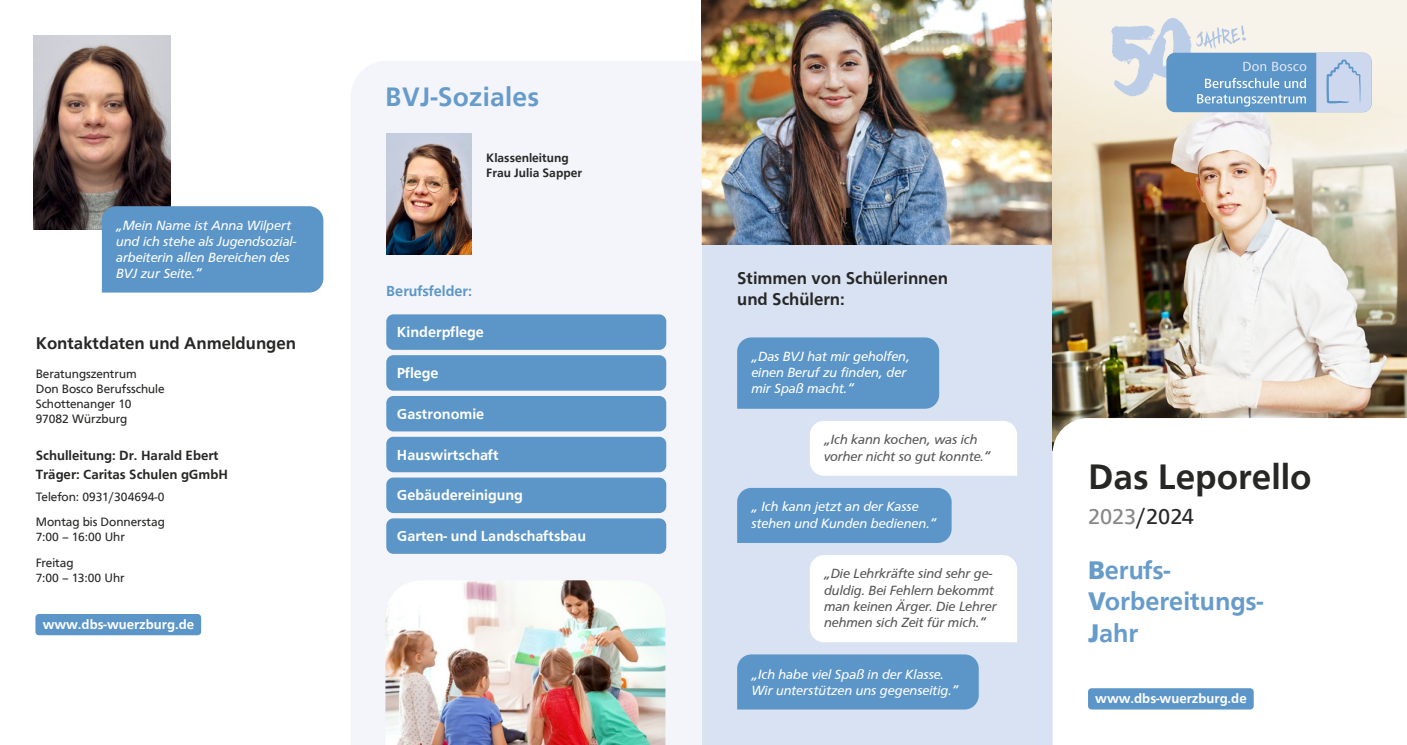
<style>
.page{position:relative;width:1407px;height:745px;background:#fff}
.page>*{position:absolute;margin:0;border:0;box-sizing:border-box;transform-origin:0 0}
.t1{font:500 36.5px "Front Page";color:#272726}
.t2{font:500 27.5px "Front Page";letter-spacing:.01em;color:#669bca}
.t3{font:500 26.25px/31.5px "Front Page";color:#669bca}
.t4{font:22.5px "Front Page";color:#272726}
.t5{font:500 17.5px/21px "Front Page";color:#272726}
.t6{font:500 15px "Front Page";color:#fff}
.t7{font:500 15px "Front Page";color:#5c96c8}
.t8{font:italic 13.75px/16.2px "Front Page";color:#fff}
.t9{font:italic 13.75px/16.2px "Front Page";color:#565655}
.t10{font:500 13.75px/18.8px "Front Page";color:#272726}
.t11{font:500 13.75px "Front Page";color:#fff}
.t12{font:12.5px/15px "Front Page";color:#272726}
.t13{font:500 12.5px/15px "Front Page";color:#272726}
.s1{color:#868786}
.s2{font-weight:800}
</style>
<div class="page">
<div style="left:702px;top:233px;width:350px;height:511px;background:#d9e2f2"></div>
<img style="left:702px;top:0;width:350px;height:244px">
<div style="left:737px;top:337px;width:202px;height:71px;background:#5c96c8"></div>
<div style="left:737px;top:654px;width:242px;height:55px;background:#5c96c8"></div>
<div style="left:737px;top:487px;width:214px;height:55px;background:#5c96c8"></div>
<div style="left:810px;top:421px;width:207px;height:54px;background:#fff"></div>
<div style="left:810px;top:555px;width:207px;height:87px;background:#fff"></div>
<div style="left:351px;top:61px;width:351px;height:683px;background:#f3f5fb"></div>
<img style="left:1052px;top:0;width:355px;height:418px">
<svg style="left:1052px;top:418px;width:314px;height:326px"></svg>
<div style="left:35px;top:613px;width:166px;height:21px;background:#5c96c8;border-radius:4px"></div>
<div style="left:1088px;top:687px;width:165px;height:22px;background:#5c96c8;border-radius:4px"></div>
<img style="left:385px;top:580px;width:280px;height:164px">
<div style="left:386px;top:314px;width:280px;height:35px;background:#5c96c8;border-radius:7px"></div>
<div style="left:386px;top:436px;width:280px;height:36px;background:#5c96c8;border-radius:7px"></div>
<div style="left:386px;top:355px;width:280px;height:35px;background:#5c96c8;border-radius:7px"></div>
<div style="left:386px;top:477px;width:280px;height:35px;background:#5c96c8;border-radius:7px"></div>
<div style="left:386px;top:396px;width:280px;height:35px;background:#5c96c8;border-radius:7px"></div>
<div style="left:386px;top:518px;width:280px;height:35px;background:#5c96c8;border-radius:7px"></div>
<img style="left:387px;top:133px;width:85px;height:121px">
<img style="left:33px;top:35px;width:137px;height:194px">
<div style="left:102px;top:206px;width:221px;height:86px;background:#5c96c8"></div>
<div style="left:1166px;top:53px;width:205px;height:59px;background:#5c96c8;border-radius:9px"></div>
<svg style="left:1316px;top:53px;width:55px;height:59px;background:#c4d3eb"></svg>
<svg style="left:1111px;top:18px;width:195px;height:88px"></svg>
<p class="t8" style="left:116px;top:216px;width:182px">„Mein Name ist Anna Wilpert und ich stehe als Jugendsozial&shy;arbeiterin allen Bereichen des<br>BVJ zur Seite.“</p>
<p class="t5" style="left:36px;top:331px;width:262px">Kontaktdaten und Anmeldungen</p>
<p class="t12" style="left:36px;top:365px;width:130px">Beratungszentrum<br>Don Bosco Berufsschule<br>Schottenanger 10<br>97082 Würzburg</p>
<p class="t10" style="left:36px;top:444px;width:194px">Schulleitung: Dr. Harald Ebert<br>Träger: Caritas Schulen gGmbH</p>
<p class="t12" style="left:36px;top:482px;width:131px;line-height:25.6px">Telefon: 0931/304694-0<br>Montag bis Donnerstag</p>
<p class="t12" style="left:36px;top:523px;width:91px;line-height:25.6px">7:00 – 16:00 Uhr<br>Freitag</p>
<p class="t12" style="left:36px;top:569px;width:90px">7:00 – 13:00 Uhr</p>
<p class="t11" style="left:43px;top:613px;width:153px">www.dbs-wuerzburg.de</p>
<h2 class="t2" style="left:385px;top:77px;width:156px">BVJ-Soziales</h2>
<p class="t13" style="left:486px;top:149px;width:97px">Klassenleitung<br>Frau Julia Sapper</p>
<p class="t7" style="left:386px;top:280px;width:87px">Berufsfelder:</p>
<p class="t6" style="left:397px;top:321px;width:89px">Kinderpflege</p>
<p class="t6" style="left:397px;top:361px;width:43px">Pflege</p>
<p class="t6" style="left:397px;top:402px;width:89px">Gastronomie</p>
<p class="t6" style="left:397px;top:443px;width:103px">Hauswirtschaft</p>
<p class="t6" style="left:397px;top:484px;width:127px">Gebäudereinigung</p>
<p class="t6" style="left:397px;top:524px;width:191px">Garten- und Landschaftsbau</p>
<p class="t5" style="left:737px;top:266px;width:212px">Stimmen von Schülerinnen und Schülern:</p>
<p class="t8" style="left:751px;top:347px;width:160px">„Das BVJ hat mir geholfen, einen Beruf zu finden, der mir Spaß macht.“</p>
<p class="t9" style="left:824px;top:430px;width:168px">„Ich kann kochen, was ich vorher nicht so gut konnte.“</p>
<p class="t8" style="left:751px;top:497px;width:187px">„ Ich kann jetzt an der Kasse stehen und Kunden bedienen.“</p>
<p class="t9" style="left:824px;top:564px;width:174px">„Die Lehrkräfte sind sehr ge&shy;duldig. Bei Fehlern bekommt man keinen Ärger. Die Lehrer nehmen sich Zeit für mich.“</p>
<p class="t8" style="left:751px;top:665px;width:209px">„Ich habe viel Spaß in der Klasse.<br>Wir unterstützen uns gegenseitig.“</p>
<h1 class="t1" style="left:1088px;top:450px;width:225px">Das Leporello</h1>
<h3 class="t4" style="left:1088px;top:500px;width:107px"><span class="s1">2023</span>/2024</h3>
<h3 class="t3" style="left:1088px;top:551px;width:177px"><span class="s2">B</span>erufs-<br><span class="s2">V</span>orbereitungs-<br><span class="s2">J</span>ahr</h3>
<p class="t11" style="left:1095px;top:688px;width:153px">www.dbs-wuerzburg.de</p>
</div>
